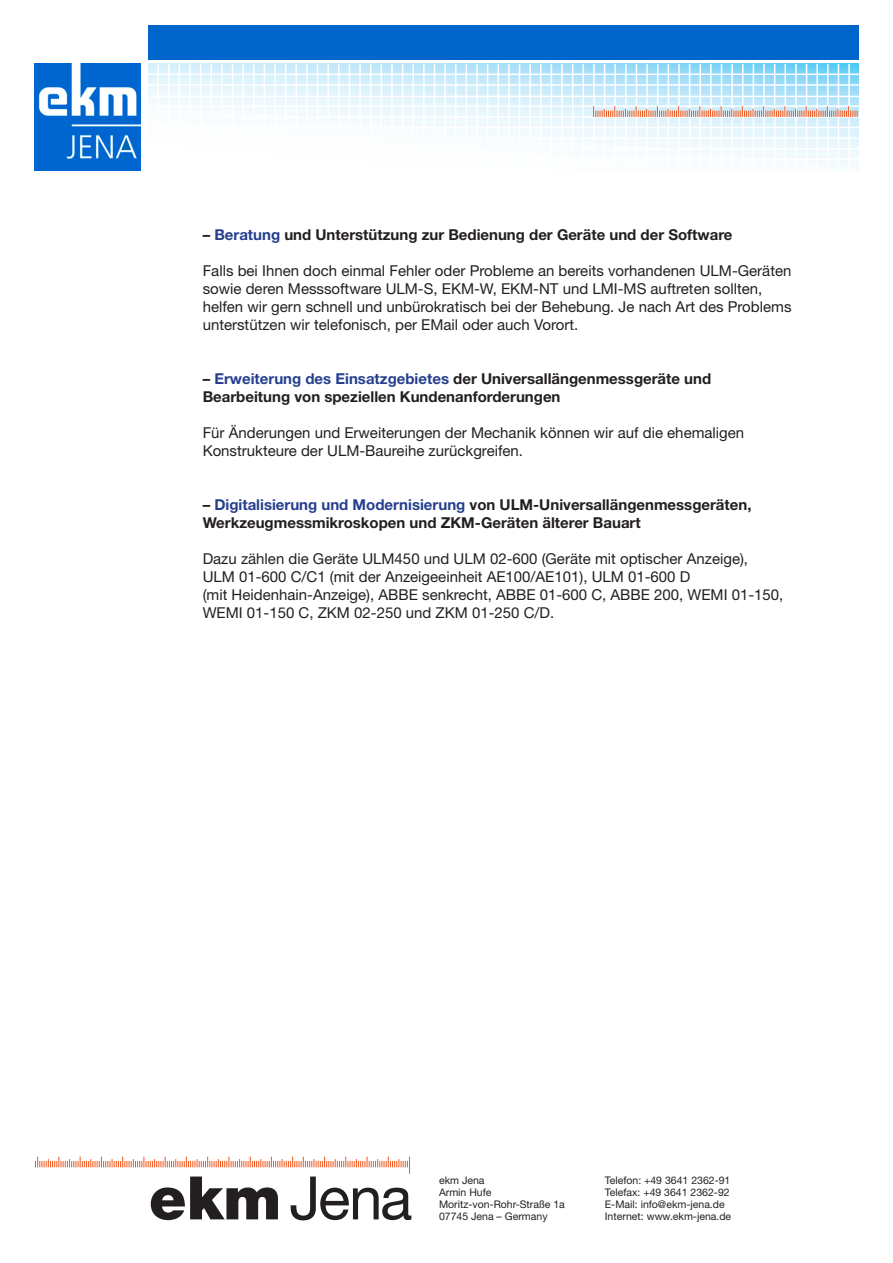
<style>
.page{position:relative;width:893px;height:1263px;background:#fff}
.page>*{position:absolute;margin:0;border:0;box-sizing:border-box;transform-origin:0 0}
.t1{font:60px "Helvetica Neue";color:#231f20}
.t2{font:15px/18px "Helvetica Neue";color:#231f20}
.t3{font:700 15px/18px "Helvetica Neue";color:#231f20}
.t4{font:10.5px/12px "Helvetica Neue";color:#231f20}
.s1{color:#253f8e}
.s2{font-weight:900}
</style>
<div class="page">
<img style="left:34px;top:64px;width:106px;height:106px">
<svg style="left:149px;top:64px;width:710px;height:103px"></svg>
<hr style="left:157px;top:64px;width:2px;height:106px;background:#fff">
<hr style="left:168px;top:64px;width:1px;height:106px;background:#fff">
<hr style="left:179px;top:64px;width:1px;height:106px;background:#fff">
<hr style="left:189px;top:64px;width:2px;height:106px;background:#fff">
<hr style="left:200px;top:64px;width:1px;height:106px;background:#fff">
<hr style="left:210px;top:64px;width:2px;height:106px;background:#fff">
<hr style="left:221px;top:64px;width:2px;height:106px;background:#fff">
<hr style="left:232px;top:64px;width:1px;height:106px;background:#fff">
<hr style="left:242px;top:64px;width:2px;height:106px;background:#fff">
<hr style="left:253px;top:64px;width:1px;height:106px;background:#fff">
<hr style="left:264px;top:64px;width:1px;height:106px;background:#fff">
<hr style="left:274px;top:64px;width:2px;height:106px;background:#fff">
<hr style="left:285px;top:64px;width:1px;height:106px;background:#fff">
<hr style="left:296px;top:64px;width:1px;height:106px;background:#fff">
<hr style="left:306px;top:64px;width:2px;height:106px;background:#fff">
<hr style="left:317px;top:64px;width:1px;height:106px;background:#fff">
<hr style="left:327px;top:64px;width:2px;height:106px;background:#fff">
<hr style="left:338px;top:64px;width:2px;height:106px;background:#fff">
<hr style="left:349px;top:64px;width:1px;height:106px;background:#fff">
<hr style="left:359px;top:64px;width:2px;height:106px;background:#fff">
<hr style="left:370px;top:64px;width:1px;height:106px;background:#fff">
<hr style="left:381px;top:64px;width:1px;height:106px;background:#fff">
<hr style="left:391px;top:64px;width:2px;height:106px;background:#fff">
<hr style="left:402px;top:64px;width:1px;height:106px;background:#fff">
<hr style="left:412px;top:64px;width:2px;height:106px;background:#fff">
<hr style="left:423px;top:64px;width:2px;height:106px;background:#fff">
<hr style="left:434px;top:64px;width:1px;height:106px;background:#fff">
<hr style="left:444px;top:64px;width:2px;height:106px;background:#fff">
<hr style="left:455px;top:64px;width:1px;height:106px;background:#fff">
<hr style="left:466px;top:64px;width:1px;height:106px;background:#fff">
<hr style="left:476px;top:64px;width:2px;height:106px;background:#fff">
<hr style="left:487px;top:64px;width:1px;height:106px;background:#fff">
<hr style="left:497px;top:64px;width:2px;height:106px;background:#fff">
<hr style="left:508px;top:64px;width:2px;height:106px;background:#fff">
<hr style="left:519px;top:64px;width:1px;height:106px;background:#fff">
<hr style="left:529px;top:64px;width:2px;height:106px;background:#fff">
<hr style="left:540px;top:64px;width:2px;height:106px;background:#fff">
<hr style="left:551px;top:64px;width:1px;height:106px;background:#fff">
<hr style="left:561px;top:64px;width:2px;height:106px;background:#fff">
<hr style="left:572px;top:64px;width:1px;height:106px;background:#fff">
<hr style="left:583px;top:64px;width:1px;height:106px;background:#fff">
<hr style="left:593px;top:64px;width:2px;height:106px;background:#fff">
<hr style="left:604px;top:64px;width:1px;height:106px;background:#fff">
<hr style="left:614px;top:64px;width:2px;height:106px;background:#fff">
<hr style="left:625px;top:64px;width:2px;height:106px;background:#fff">
<hr style="left:636px;top:64px;width:1px;height:106px;background:#fff">
<hr style="left:646px;top:64px;width:2px;height:106px;background:#fff">
<hr style="left:657px;top:64px;width:1px;height:106px;background:#fff">
<hr style="left:668px;top:64px;width:1px;height:106px;background:#fff">
<hr style="left:678px;top:64px;width:2px;height:106px;background:#fff">
<hr style="left:689px;top:64px;width:1px;height:106px;background:#fff">
<hr style="left:699px;top:64px;width:2px;height:106px;background:#fff">
<hr style="left:710px;top:64px;width:2px;height:106px;background:#fff">
<hr style="left:721px;top:64px;width:1px;height:106px;background:#fff">
<hr style="left:731px;top:64px;width:2px;height:106px;background:#fff">
<hr style="left:742px;top:64px;width:1px;height:106px;background:#fff">
<hr style="left:753px;top:64px;width:1px;height:106px;background:#fff">
<hr style="left:763px;top:64px;width:2px;height:106px;background:#fff">
<hr style="left:774px;top:64px;width:1px;height:106px;background:#fff">
<hr style="left:784px;top:64px;width:2px;height:106px;background:#fff">
<hr style="left:795px;top:64px;width:2px;height:106px;background:#fff">
<hr style="left:806px;top:64px;width:1px;height:106px;background:#fff">
<hr style="left:816px;top:64px;width:2px;height:106px;background:#fff">
<hr style="left:827px;top:64px;width:2px;height:106px;background:#fff">
<hr style="left:838px;top:64px;width:1px;height:106px;background:#fff">
<hr style="left:848px;top:64px;width:2px;height:106px;background:#fff">
<hr style="left:145px;top:74px;width:715px;height:1px;background:#fff">
<hr style="left:145px;top:84px;width:715px;height:2px;background:#fff">
<hr style="left:145px;top:96px;width:715px;height:1px;background:#fff">
<hr style="left:145px;top:105px;width:715px;height:2px;background:#fff">
<hr style="left:145px;top:116px;width:715px;height:2px;background:#fff">
<hr style="left:145px;top:127px;width:715px;height:1px;background:#fff">
<hr style="left:145px;top:137px;width:715px;height:2px;background:#fff">
<hr style="left:145px;top:148px;width:715px;height:1px;background:#fff">
<hr style="left:145px;top:159px;width:715px;height:1px;background:#fff">
<svg style="left:593px;top:106px;width:265px;height:11px;background:#e2c3b9"></svg>
<svg style="left:35px;top:1157px;width:375px;height:17px"></svg>
<div style="left:149px;top:26px;width:710px;height:34px;background:#06c"></div>
<p class="t3" style="left:203px;top:225px;width:531px">– <span class="s1">Beratung</span> und Unterstützung zur Bedienung der Geräte und der Software</p>
<p class="t2" style="left:203px;top:261px;width:590px">Falls bei Ihnen doch einmal Fehler oder Probleme an bereits vorhandenen ULM-Geräten sowie deren Messsoftware ULM-S, EKM-W, EKM-NT und LMI-MS auftreten sollten, helfen wir gern schnell und unbürokratisch bei der Behebung. Je nach Art des Problems unterstützen wir telefonisch, per EMail oder auch Vorort.</p>
<p class="t3" style="left:203px;top:369px;width:510px">– <span class="s1">Erweiterung des Einsatzgebietes</span> der Universallängenmessgeräte und<br>Bearbeitung von speziellen Kundenanforderungen</p>
<p class="t2" style="left:203px;top:423px;width:543px">Für Änderungen und Erweiterungen der Mechanik können wir auf die ehemaligen<br>Konstrukteure der ULM-Baureihe zurückgreifen.</p>
<p class="t3" style="left:203px;top:495px;width:550px">– <span class="s1">Digitalisierung und Modernisierung</span> von ULM-Universallängenmessgeräten,<br>Werkzeugmessmikroskopen und ZKM-Geräten älterer Bauart</p>
<p class="t2" style="left:203px;top:549px;width:582px">Dazu zählen die Geräte ULM450 und ULM 02-600 (Geräte mit optischer Anzeige), ULM 01-600 C/C1 (mit der Anzeigeeinheit AE100/AE101), ULM 01-600 D<br>(mit Heidenhain-Anzeige), ABBE senkrecht, ABBE 01-600 C, ABBE 200, WEMI 01-150, WEMI 01-150 C, ZKM 02-250 und ZKM 01-250 C/D.</p>
<h1 class="t1" style="left:149px;top:1162px;width:265px"><span class="s2">ekm</span>Jena</h1>
<p class="t4" style="left:439px;top:1174px;width:127px">ekm Jena<br>Armin Hufe<br>Moritz-von-Rohr-Straße 1a<br>07745 Jena – Germany</p>
<p class="t4" style="left:605px;top:1174px;width:127px;text-align:justify">Telefon: +49 3641 2362-91<br>Telefax: +49 3641 2362-92<br>E-Mail: info@ekm-jena.de</p>
<p class="t4" style="left:605px;top:1210px;width:128px">Internet: www.ekm-jena.de</p>
</div>
